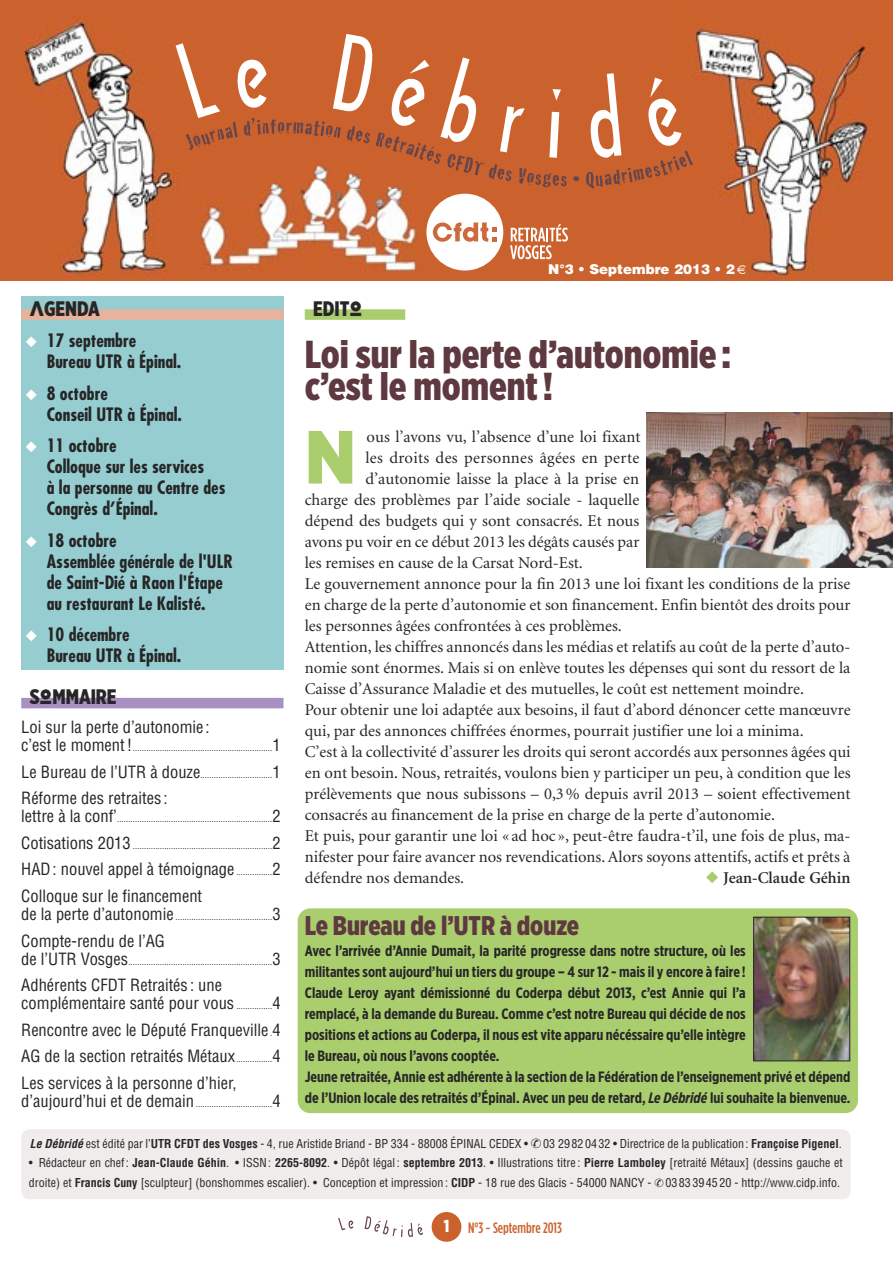
<style>
.page{position:relative;width:893px;height:1263px;background:#fff}
.page>*{position:absolute;margin:0;border:0;box-sizing:border-box;transform-origin:0 0}
.t1{font:900 75.3px "Gotham Narrow";color:#aacd6e}
.t2{font:900 39px/31.5px "Gotham X Narrow";color:#5f3940}
.t3{font:900 27px "Gotham X Narrow";color:#5f3940}
.t4{font:900 21px "Gotham X Narrow";color:#272627}
.t5{font:700 condensed 18px/21px "Futura";color:#272627}
.t6{font:16.5px "Minion";color:#272627}
.t7{font:condensed 16.5px/26.5px "Helvetica";color:#272627}
.t8{font:16.5px "Minion";letter-spacing:.02em;color:#272627}
.t9{font:600 16.5px "Minion";color:#272627}
.t10{font:700 15px/21px "Gotham X Narrow";color:#272627}
.t11{font:500 15px "Gotham Condensed";color:#cb622e}
.t12{font:900 13.5px "Helvetica";color:#fff}
.t13{font:condensed 12px/19.5px "Helvetica";color:#272627}
.t14{font:condensed 9px "Helvetica";color:#272627}
.s1{font-family:"CFDT";font-stretch:condensed}
.s2{color:#fff}
.s3{font-size:16.5px}
.s4{font-size:9px}
.s5{color:#aacd6e}
.s6{font-style:italic}
.s7{font-weight:700;font-style:italic}
.s8{font-weight:700}
.s9{font-family:"Gotham X Narrow";font-weight:900;font-size:17.25px;color:#fff}
</style>
<div class="page">
<div style="left:298px;top:908px;width:560px;height:205px;background:#aacd6e;border-radius:13px"></div>
<div style="left:432px;top:1212px;width:29px;height:30px;background:#cb622e;border-radius:50%"></div>
<svg style="left:338px;top:1218px;width:15px;height:12px"></svg>
<svg style="left:365px;top:1216px;width:58px;height:21px"></svg>
<div style="left:0;top:0;width:893px;height:281px;background:#cb622e"></div>
<img style="left:11px;top:20px;width:165px;height:256px">
<img style="left:694px;top:27px;width:177px;height:252px">
<svg style="left:176px;top:34px;width:391px;height:153px"></svg>
<svg style="left:573px;top:176px;width:6px;height:5px"></svg>
<svg style="left:586px;top:73px;width:107px;height:115px"></svg>
<img style="left:199px;top:162px;width:218px;height:109px">
<div style="left:21px;top:296px;width:262px;height:374px;background:#96cdd0"></div>
<div style="left:305px;top:309px;width:100px;height:11px;background:#aacd6e"></div>
<div style="left:21px;top:309px;width:262px;height:11px;background:#e8b39d"></div>
<div style="left:21px;top:698px;width:262px;height:10px;background:#a890c2"></div>
<div style="left:21px;top:1129px;width:829px;height:70px;background:#efeceb;border-radius:9px"></div>
<div style="left:426px;top:194px;width:77px;height:77px;background:#fff;border-radius:50%"></div>
<svg style="left:433px;top:222px;width:64px;height:20px"></svg>
<svg style="left:510px;top:224px;width:58px;height:35px"></svg>
<img style="left:647px;top:413px;width:246px;height:155px">
<img style="left:755px;top:919px;width:93px;height:140px">
<div style="left:753px;top:917px;width:97px;height:144px;border:1px solid #272627"></div>
<svg style="left:737px;top:265px;width:9px;height:9px"></svg>
<p class="t4" style="left:30px;top:300px;width:72px"><span class="s1">A</span>GENDA</p>
<p class="t4" style="left:313px;top:300px;width:51px">EDIT<span class="s1">O</span></p>
<p class="t12" style="left:548px;top:264px;width:188px">N°3 • Septembre 2013 • 2</p>
<p class="t5" style="left:47px;top:331px;width:136px;text-indent:-21px"><span class="s2">◆</span> 17 septembre<br>Bureau UTR à Épinal.</p>
<p class="t5" style="left:47px;top:384px;width:137px;text-indent:-21px"><span class="s2">◆</span> 8 octobre<br>Conseil UTR à Épinal.</p>
<p class="t5" style="left:47px;top:436px;width:180px;text-indent:-21px"><span class="s2">◆</span> 11 octobre<br>Colloque sur les services<br>à la personne au Centre des<br>Congrès d’Épinal.</p>
<p class="t5" style="left:47px;top:531px;width:188px;text-indent:-21px"><span class="s2">◆</span> 18 octobre<br>Assemblée générale de l'ULR de Saint-Dié à Raon l'Étape au restaurant Le Kalisté.</p>
<p class="t5" style="left:47px;top:625px;width:136px;text-indent:-21px"><span class="s2">◆</span> 10 décembre<br>Bureau UTR à Épinal.</p>
<p class="t4" style="left:30px;top:689px;width:88px">S<span class="s1">O</span>MMAIRE</p>
<p class="t7" style="left:21px;top:715px;width:190px">Loi sur la perte d’autonomie :</p>
<p class="t14" style="left:21px;top:745px;width:261px"><span class="s3">c’est le moment!</span>..............................................................<span class="s3">1</span></p>
<p class="t14" style="left:21px;top:771px;width:261px"><span class="s3">Le Bureau de l’UTR à douze</span>................................<span class="s3">1</span></p>
<p class="t7" style="left:21px;top:786px;width:148px">Réforme des retraites :</p>
<p class="t14" style="left:21px;top:816px;width:261px"><span class="s3">lettre à la conf’</span>.....................................................................<span class="s3">2</span></p>
<p class="t14" style="left:21px;top:842px;width:261px"><span class="s3">Cotisations 2013</span> ..............................................................<span class="s3">2</span></p>
<p class="t7" style="left:21px;top:857px;width:261px">HAD: nouvel appel à témoignage <span class="s4">................</span>2<br>Colloque sur le financement</p>
<p class="t14" style="left:21px;top:913px;width:261px"><span class="s3">de la perte d’autonomie</span> ...........................................<span class="s3">3</span></p>
<p class="t7" style="left:21px;top:928px;width:145px">Compte-rendu de l’AG</p>
<p class="t14" style="left:21px;top:958px;width:261px"><span class="s3">de l’UTR Vosges</span>................................................................<span class="s3">3</span></p>
<p class="t7" style="left:21px;top:977px;width:261px;line-height:18px">Adhérents CFDT Retraités : une complémentaire santé pour vous <span class="s4">................</span>4</p>
<p class="t7" style="left:21px;top:1017px;width:261px;text-align:justify">Rencontre avec le Député Franqueville <span class="s4">.</span>4<br>AG de la section retraités Métaux<span class="s4">................</span>4<br>Les services à la personne d’hier,</p>
<p class="t14" style="left:21px;top:1100px;width:261px"><span class="s3">d’aujourd’hui et de demain</span> ..................................<span class="s3">4</span></p>
<h2 class="t2" style="left:305px;top:341px;width:428px">Loi sur la perte d’autonomie : c’est le moment !</h2>
<h1 class="t1" style="left:305px;top:427px;width:53px">N</h1>
<p class="t6" style="left:367px;top:430px;width:275px">ous l’avons vu, l’absence d’une loi fixant</p>
<p class="t8" style="left:365px;top:451px;width:275px">les droits des personnes âgées en perte</p>
<p class="t6" style="left:365px;top:472px;width:275px">d’autonomie laisse la place à la prise en</p>
<p class="t6" style="left:305px;top:493px;width:336px">charge des problèmes par l’aide sociale - laquelle</p>
<p class="t6" style="left:305px;top:514px;width:336px">dépend des budgets qui y sont consacrés. Et nous</p>
<p class="t6" style="left:305px;top:535px;width:336px">avons pu voir en ce début 2013 les dégâts causés par</p>
<p class="t6" style="left:305px;top:556px;width:280px">les remises en cause de la Carsat Nord-Est.</p>
<p class="t6" style="left:305px;top:577px;width:547px">Le gouvernement annonce pour la fin 2013 une loi fixant les conditions de la prise</p>
<p class="t6" style="left:305px;top:598px;width:547px">en charge de la perte d’autonomie et son financement. Enfin bientôt des droits pour</p>
<p class="t6" style="left:305px;top:619px;width:319px">les personnes âgées confrontées à ces problèmes.</p>
<p class="t6" style="left:305px;top:640px;width:547px">Attention, les chiffres annoncés dans les médias et relatifs au coût de la perte d’auto-</p>
<p class="t6" style="left:305px;top:661px;width:547px">nomie sont énormes. Mais si on enlève toutes les dépenses qui sont du ressort de la</p>
<p class="t6" style="left:305px;top:682px;width:501px">Caisse d’Assurance Maladie et des mutuelles, le coût est nettement moindre.</p>
<p class="t6" style="left:305px;top:703px;width:547px">Pour obtenir une loi adaptée aux besoins, il faut d’abord dénoncer cette manœuvre</p>
<p class="t6" style="left:305px;top:724px;width:500px">qui, par des annonces chiffrées énormes, pourrait justifier une loi a minima.</p>
<p class="t6" style="left:305px;top:745px;width:547px">C’est à la collectivité d’assurer les droits qui seront accordés aux personnes âgées qui</p>
<p class="t6" style="left:305px;top:766px;width:547px">en ont besoin. Nous, retraités, voulons bien y participer un peu, à condition que les</p>
<p class="t6" style="left:305px;top:787px;width:547px">prélèvements que nous subissons – 0,3 % depuis avril 2013 – soient effectivement</p>
<p class="t6" style="left:305px;top:808px;width:472px">consacrés au financement de la prise en charge de la perte d’autonomie.</p>
<p class="t6" style="left:305px;top:829px;width:547px">Et puis, pour garantir une loi « ad hoc », peut-être faudra-t’il, une fois de plus, ma-</p>
<p class="t6" style="left:305px;top:850px;width:547px">nifester pour faire avancer nos revendications. Alors soyons attentifs, actifs et prêts à</p>
<p class="t6" style="left:305px;top:871px;width:161px">défendre nos demandes.</p>
<p class="t9" style="left:706px;top:871px;width:146px"><span class="s5">◆</span> Jean-Claude Géhin</p>
<h3 class="t3" style="left:305px;top:916px;width:276px">Le Bureau de l’UTR à douze</h3>
<p class="t10" style="left:305px;top:941px;width:547px">Avec l’arrivée d’Annie Dumait, la parité progresse dans notre structure, où les<br>militantes sont aujourd’hui un tiers du groupe – 4 sur 12 - mais il y encore à faire !<br>Claude Leroy ayant démissionné du Coderpa début 2013, c’est Annie qui l’a<br>remplacé, à la demande du Bureau. Comme c’est notre Bureau qui décide de nos<br>positions et actions au Coderpa, il nous est vite apparu nécéssaire qu’elle intègre<br>le Bureau, où nous l’avons cooptée.<br>Jeune retraitée, Annie est adhérente à la section de la Fédération de l’enseignement privé et dépend de l’Union locale des retraités d’Épinal. Avec un peu de retard, <span class="s6">Le Débridé</span> lui souhaite la bienvenue.</p>
<p class="t13" style="left:30px;top:1134px;width:814px"><span class="s7">Le Débridé</span>est édité par l’<span class="s8">UTR CFDT des Vosges</span> - 4, rue Aristide Briand - BP 334 - 88008 ÉPINAL CEDEX • ✆03 29 82 04 32 • Directrice de la publication : <span class="s8">Françoise Pigenel</span>.</p>
<p class="t13" style="left:29px;top:1154px;width:816px">• Rédacteur en chef: <span class="s8">Jean-Claude Géhin</span>. • ISSN: <span class="s8">2265-8092</span>. • Dépôt légal : <span class="s8">septembre 2013</span>. • Illustrations titre : <span class="s8">Pierre Lamboley</span> [retraité Métaux] (dessins gauche et droite) et <span class="s8">Francis Cuny</span> [sculpteur] (bonshommes escalier). • Conception et impression : <span class="s8">CIDP</span> - 18 rue des Glacis - 54000 NANCY - ✆03 83 39 45 20 - http://www.cidp.info.</p>
<p class="t11" style="left:444px;top:1219px;width:120px"><span class="s9">1</span> N°3 - Septembre 2013</p>
</div>
